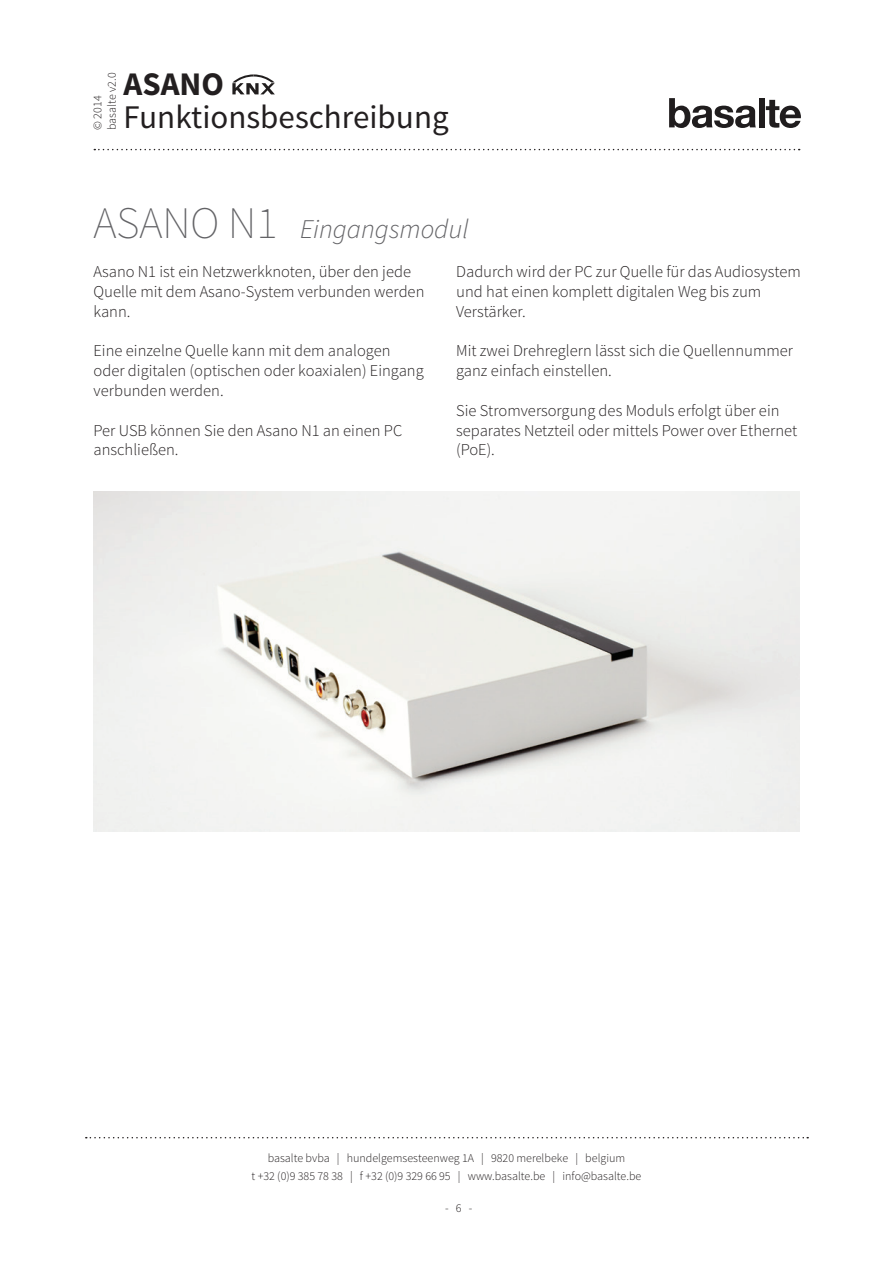
<style>
.page{position:relative;width:893px;height:1263px;background:#fff}
.page>*{position:absolute;margin:0;border:0;box-sizing:border-box;transform-origin:0 0}
.Paragraph_Style_1{font:200 45px "Source Sans Pro";color:#636366}
.t1{font:33px "Source Sans Pro";color:#231f20}
.t2{font:700 33px "Source Sans Pro";color:#231f20}
.Paragraph_Style_1-2{font:italic 300 27px "Source Sans Pro";color:#636366}
.Paragraph_Style_5{font:300 16.5px/19.8px "Source Sans Pro";color:#231f20}
.Paragraph_Style_1-3{font:300 12px/18px "Source Sans Pro";color:#231f20;text-align:center}
</style>
<div class="page">
<svg style="left:86px;top:1137px;width:722px;height:1px"></svg>
<svg style="left:232px;top:74px;width:43px;height:20px"></svg>
<svg style="left:94px;top:149px;width:706px;height:1px"></svg>
<svg style="left:669px;top:98px;width:87px;height:30px"></svg>
<div style="left:759px;top:98px;width:5px;height:29px;background:#201d1e"></div>
<svg style="left:766px;top:100px;width:34px;height:28px"></svg>
<img style="left:94px;top:491px;width:705px;height:340px">
<p class="Paragraph_Style_1-3" style="left:103px;top:130px;width:59px;rotate:-90deg">basalte v2.0</p>
<p class="t2" style="left:124px;top:63px;width:102px">ASANO</p>
<p class="Paragraph_Style_1-3" style="left:89px;top:130px;width:36px;rotate:-90deg">© 2014</p>
<p class="t1" style="left:124px;top:97px;width:327px">Funktionsbeschreibung</p>
<p class="Paragraph_Style_1" style="left:94px;top:196px;width:186px">ASANO N1</p>
<p class="Paragraph_Style_5" style="left:94px;top:262px;width:332px">Asano N1 ist ein Netzwerkknoten, über den jede<br>Quelle mit dem Asano-System verbunden werden kann.</p>
<p class="Paragraph_Style_5" style="left:94px;top:341px;width:332px">Eine einzelne Quelle kann mit dem analogen oder digitalen (optischen oder koaxialen) Eingang verbunden werden.</p>
<p class="Paragraph_Style_5" style="left:94px;top:420px;width:310px">Per USB können Sie den Asano N1 an einen PC anschließen.</p>
<p class="Paragraph_Style_1-2" style="left:300px;top:213px;width:170px">Eingangsmodul</p>
<p class="Paragraph_Style_5" style="left:456px;top:262px;width:346px">Dadurch wird der PC zur Quelle für das Audiosystem und hat einen komplett digitalen Weg bis zum<br>Verstärker.</p>
<p class="Paragraph_Style_5" style="left:456px;top:341px;width:338px">Mit zwei Drehreglern lässt sich die Quellennummer ganz einfach einstellen.</p>
<p class="Paragraph_Style_5" style="left:456px;top:401px;width:342px">Sie Stromversorgung des Moduls erfolgt über ein separates Netzteil oder mittels Power over Ethernet (PoE).</p>
<p class="Paragraph_Style_1-3" style="left:252px;top:1149px;width:391px">basalte bvba | hundelgemsesteenweg 1A | 9820 merelbeke | belgium<br>t +32 (0)9 385 78 38 | f +32 (0)9 329 66 95 | www.basalte.be | info@basalte.be</p>
<p class="Paragraph_Style_1-3" style="left:445px;top:1199px;width:29px">- 6 -</p>
</div>
